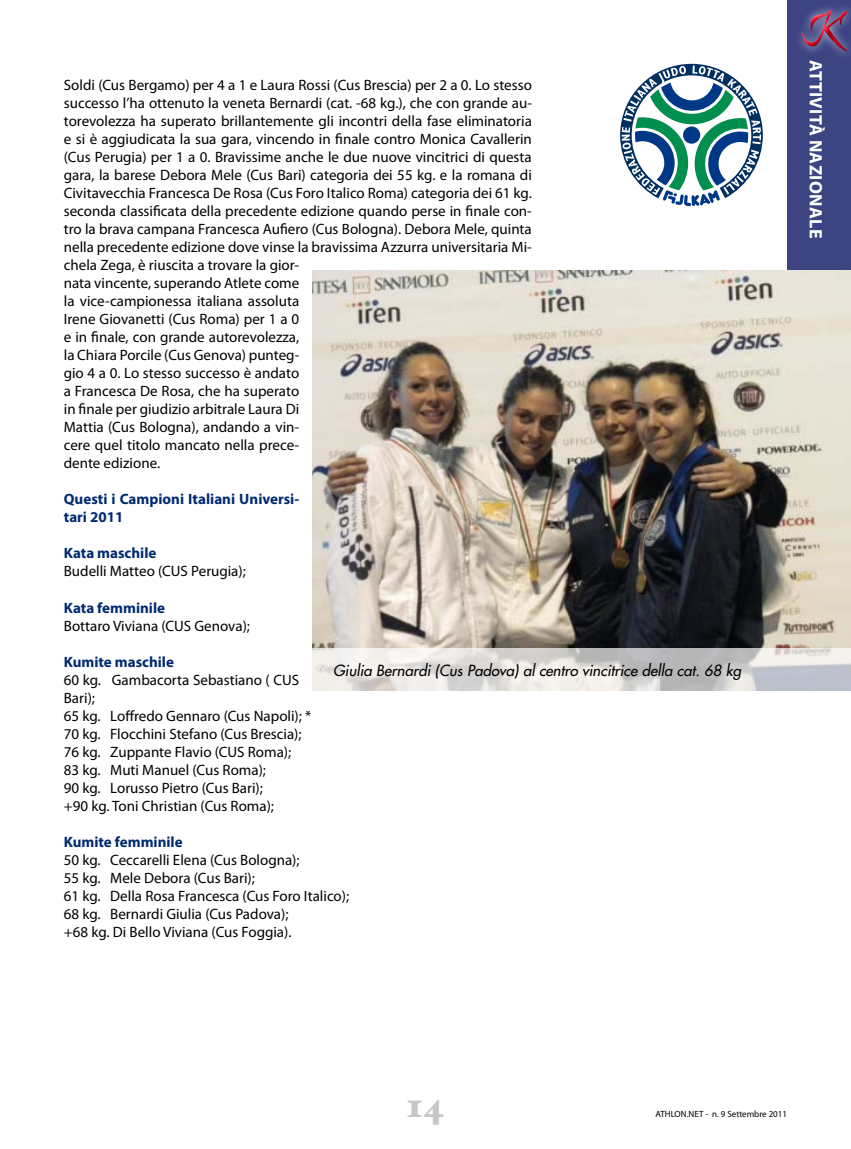
<style>
.page{position:relative;width:851px;height:1149px;background:#fff}
.page>*{position:absolute;margin:0;border:0;box-sizing:border-box;transform-origin:0 0}
.t1{font:700 54px "Ex Ponto Pro";color:#e2001a}
.t2{font:900 36px "Hoefler Text";color:#c6c7c8}
.t3{font:700 18px "Myriad Pro";letter-spacing:.02em;color:#fff}
.t4{font:15px/18px "Myriad Pro";color:#000}
.t5{font:700 15px/18px "Myriad Pro";color:#002a6f}
.t6{font:italic 15px "Futura";color:#000}
.t7{font:9px "Myriad Pro";color:#000}
</style>
<div class="page">
<div style="left:787px;top:0;width:63px;height:270px;background:#3c4482"></div>
<svg style="left:620px;top:64px;width:142px;height:142px"></svg>
<div style="left:795px;top:3px;width:55px;height:59px;background:#000;opacity:.75"></div>
<img style="left:312px;top:270px;width:538px;height:378px">
<svg style="left:312px;top:648px;width:538px;height:43px;background:#d8d7d6"></svg>
<p class="t4" style="left:64px;top:76px;width:469px">Soldi (Cus Bergamo) per 4 a 1 e Laura Rossi (Cus Brescia) per 2 a 0. Lo stesso successo l’ha ottenuto la veneta Bernardi (cat. -68 kg.), che con grande au&shy;torevolezza ha superato brillantemente gli incontri della fase eliminatoria e si è aggiudicata la sua gara, vincendo in finale contro Monica Cavallerin (Cus Perugia) per 1 a 0. Bravissime anche le due nuove vincitrici di questa gara, la barese Debora Mele (Cus Bari) categoria dei 55 kg. e la romana di Civitavecchia Francesca De Rosa (Cus Foro Italico Roma) categoria dei 61 kg. seconda classificata della precedente edizione quando perse in finale con&shy;tro la brava campana Francesca Aufiero (Cus Bologna). Debora Mele, quinta nella precedente edizione dove vinse la bravissima Azzurra universitaria Mi&shy;chela Zega, è riuscita a trovare la gior-<br>nata vincente, superando Atlete come<br>la vice-campionessa italiana assoluta<br>Irene Giovanetti (Cus Roma) per 1 a 0<br>e in finale, con grande autorevolezza,<br>la Chiara Porcile (Cus Genova) punteg-<br>gio 4 a 0. Lo stesso successo è andato<br>a Francesca De Rosa, che ha superato<br>in finale per giudizio arbitrale Laura Di<br>Mattia (Cus Bologna), andando a vin-<br>cere quel titolo mancato nella prece-<br>dente edizione.</p>
<p class="t5" style="left:64px;top:489px;width:237px">Questi i Campioni Italiani Universi&shy;tari 2011</p>
<p class="t5" style="left:64px;top:543px;width:94px">Kata maschile</p>
<p class="t4" style="left:64px;top:562px;width:183px">Budelli Matteo (CUS Perugia);</p>
<p class="t5" style="left:64px;top:597px;width:103px">Kata femminile</p>
<p class="t4" style="left:64px;top:616px;width:188px">Bottaro Viviana (CUS Genova);</p>
<p class="t5" style="left:64px;top:651px;width:112px">Kumite maschile</p>
<p class="t4" style="left:64px;top:670px;width:249px">60 kg. Gambacorta Sebastiano ( CUS<br>Bari);<br>65 kg. Loffredo Gennaro (Cus Napoli); *<br>70 kg. Flocchini Stefano (Cus Brescia);<br>76 kg. Zuppante Flavio (CUS Roma);<br>83 kg. Muti Manuel (Cus Roma);<br>90 kg. Lorusso Pietro (Cus Bari);<br>+90 kg. Toni Christian (Cus Roma);</p>
<p class="t5" style="left:64px;top:831px;width:120px">Kumite femminile</p>
<p class="t4" style="left:64px;top:850px;width:287px">50 kg. Ceccarelli Elena (Cus Bologna);<br>55 kg. Mele Debora (Cus Bari);<br>61 kg. Della Rosa Francesca (Cus Foro Italico); 68 kg. Bernardi Giulia (Cus Padova);<br>+68 kg. Di Bello Viviana (Cus Foggia).</p>
<p class="t6" style="left:333px;top:660px;width:409px">Giulia Bernardi (Cus Padova) al centro vincitrice della cat. 68 kg</p>
<h1 class="t1" style="left:801px;top:-4px;width:47px">K</h1>
<p class="t3" style="left:827px;top:60px;width:179px;rotate:90deg">ATTIVITÀ NAZIONALE</p>
<h2 class="t2" style="left:406px;top:1082px;width:40px">14</h2>
<p class="t7" style="left:655px;top:1108px;width:133px">ATHLON.NET - n. 9 Settembre 2011</p>
</div>
